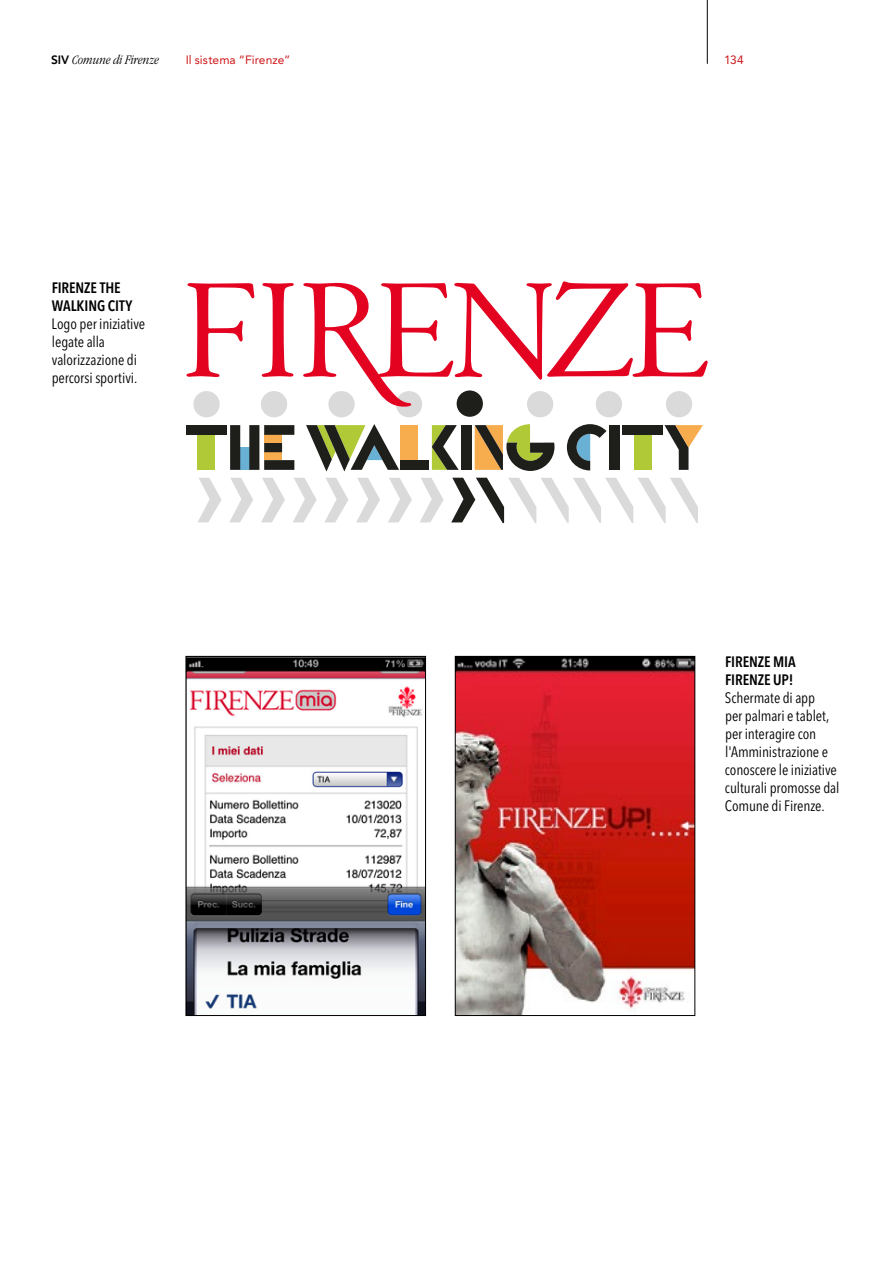
<style>
.page{position:relative;width:893px;height:1263px;background:#fff}
.page>*{position:absolute;margin:0;border:0;box-sizing:border-box;transform-origin:0 0}
.t1{font:condensed 15px/18px "Avenir Next LT Pro";letter-spacing:-.01em;color:#000}
.t2{font:600 condensed 15px/18px "Avenir Next LT Pro";letter-spacing:-.01em;color:#000}
.t3{font:italic 300 condensed 13.5px "ITC Garamond Std";letter-spacing:-.005em;color:#000}
.t4{font:12px "Avenir LT Std";letter-spacing:.005em;color:#cd1719}
.s1{font-family:"Avenir LT Std";font-weight:800;font-style:normal;font-stretch:normal;font-size:12px}
</style>
<div class="page">
<hr style="left:707px;top:0;width:1px;height:64px;background:#000">
<div style="left:193px;top:391px;width:27px;height:26px;background:#dadadb;border-radius:50%"></div>
<div style="left:261px;top:391px;width:26px;height:26px;background:#dadadb;border-radius:50%"></div>
<div style="left:328px;top:391px;width:27px;height:26px;background:#dadadb;border-radius:50%"></div>
<div style="left:396px;top:391px;width:26px;height:26px;background:#dadadb;border-radius:50%"></div>
<div style="left:527px;top:391px;width:26px;height:26px;background:#dadadb;border-radius:50%"></div>
<div style="left:596px;top:391px;width:26px;height:26px;background:#dadadb;border-radius:50%"></div>
<div style="left:666px;top:391px;width:26px;height:26px;background:#dadadb;border-radius:50%"></div>
<div style="left:457px;top:390px;width:26px;height:27px;background:#1e1e1b;border-radius:50%"></div>
<svg style="left:198px;top:478px;width:24px;height:44px"></svg>
<svg style="left:229px;top:478px;width:24px;height:44px"></svg>
<svg style="left:261px;top:478px;width:24px;height:44px"></svg>
<svg style="left:293px;top:478px;width:24px;height:44px"></svg>
<svg style="left:325px;top:478px;width:23px;height:44px"></svg>
<svg style="left:356px;top:478px;width:24px;height:44px"></svg>
<svg style="left:388px;top:478px;width:24px;height:44px"></svg>
<svg style="left:420px;top:478px;width:24px;height:44px"></svg>
<svg style="left:451px;top:478px;width:247px;height:45px"></svg>
<div style="left:400px;top:425px;width:18px;height:35px;background:#f7ac4e"></div>
<div style="left:197px;top:435px;width:18px;height:35px;background:#afca36"></div>
<div style="left:400px;top:460px;width:28px;height:10px;background:#1e1e1b"></div>
<div style="left:461px;top:425px;width:10px;height:45px;background:#1e1e1b"></div>
<div style="left:609px;top:425px;width:10px;height:45px;background:#1e1e1b"></div>
<div style="left:634px;top:435px;width:18px;height:35px;background:#afca36"></div>
<svg style="left:664px;top:425px;width:39px;height:45px"></svg>
<svg style="left:567px;top:424px;width:39px;height:46px"></svg>
<svg style="left:475px;top:424px;width:79px;height:47px"></svg>
<svg style="left:432px;top:425px;width:27px;height:45px"></svg>
<svg style="left:306px;top:424px;width:93px;height:47px"></svg>
<svg style="left:230px;top:425px;width:64px;height:45px"></svg>
<div style="left:186px;top:425px;width:41px;height:10px;background:#1e1e1b"></div>
<div style="left:622px;top:425px;width:41px;height:10px;background:#1e1e1b"></div>
<svg style="left:186px;top:281px;width:522px;height:126px"></svg>
<svg style="left:455px;top:656px;width:240px;height:360px;background:#ba4a48"></svg>
<svg style="left:185px;top:656px;width:241px;height:360px"></svg>
<p class="t3" style="left:51px;top:52px;width:110px"><span class="s1">SIV</span> Comune di Firenze</p>
<p class="t4" style="left:724px;top:53px;width:21px">134</p>
<p class="t4" style="left:186px;top:53px;width:106px">I l sistema “Firenze”</p>
<p class="t2" style="left:52px;top:278px;width:82px">FIRENZE THE<br>WALKING CITY</p>
<p class="t1" style="left:52px;top:314px;width:95px">Logo per iniziative legate alla valorizzazione di percorsi sportivi.</p>
<p class="t2" style="left:725px;top:653px;width:72px;text-align:right">MIA<br>FIRENZE UP!</p>
<p class="t1" style="left:725px;top:689px;width:116px">Schermate di app<br>per palmari e tablet, per interagire con l'Amministrazione e conoscere le iniziative culturali promosse dal<br>Comune di Firenze.</p>
<p class="t2" style="left:725px;top:653px;width:26px">FIRENZE</p>
</div>
